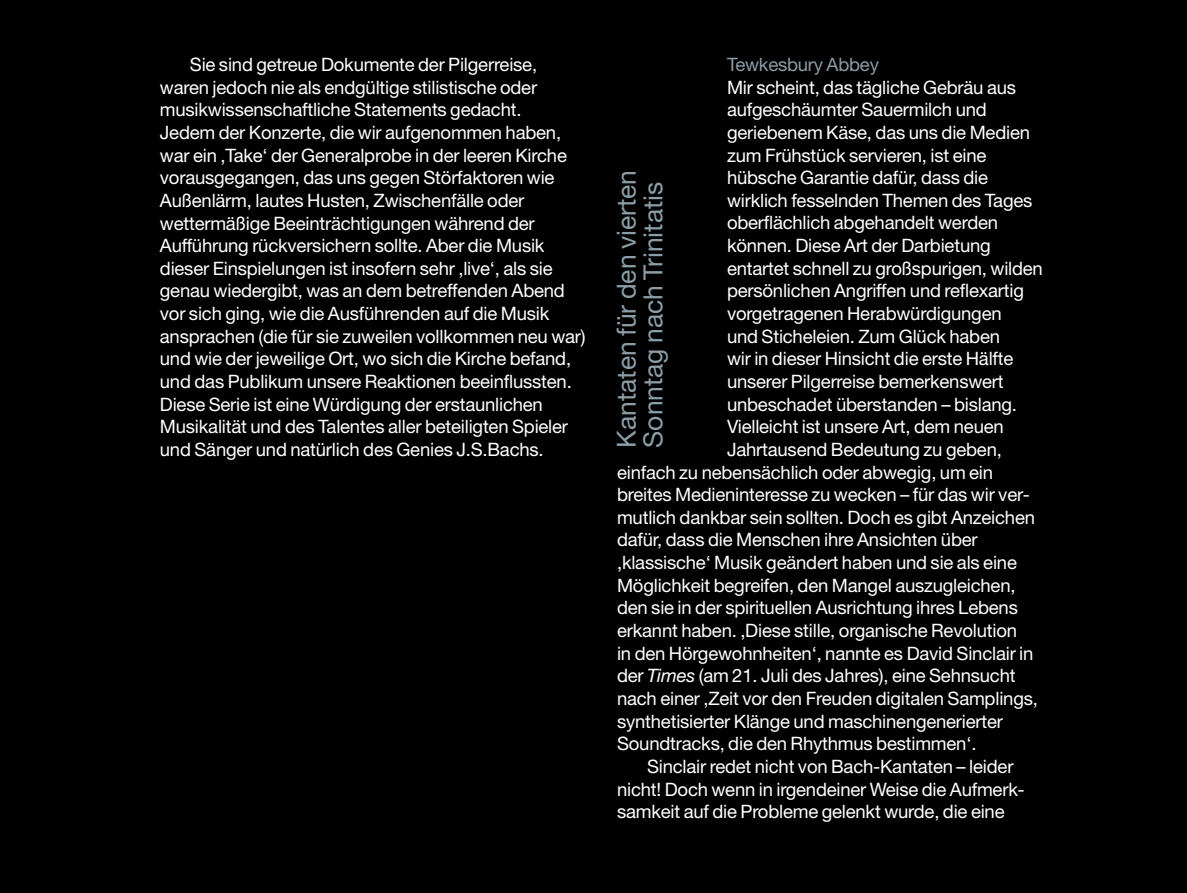
<style>
.page{position:relative;width:1187px;height:893px;background:#fff}
.page>*{position:absolute;margin:0;border:0;box-sizing:border-box;transform-origin:0 0}
.t1{font:26.4px/26.4px "Helvetica Neue";color:#8b9da6}
.t2{font:18.45px/22.6px "Helvetica Neue";letter-spacing:-.01em;color:#fff}
.t3{font:18.45px "Helvetica Neue";letter-spacing:-.01em;color:#8b9da6}
.s1{font-style:italic}
</style>
<div class="page">
<div style="left:0;top:0;width:1186px;height:893px;background:#000"></div>
<p class="t2" style="left:160px;top:53px;width:427px;text-indent:30px">Sie sind getreue Dokumente der Pilgerreise, waren jedoch nie als endgültige stilistische oder musik wissenschaftliche Statements gedacht.<br>Jedem der Konzerte, die wir aufgenommen haben, war ein ‚Take‘ der Generalprobe in der leeren Kirche voraus gegangen, das uns gegen Störfaktoren wie Außenlärm, lautes Husten, Zwischenfälle oder wettermäßige Beeinträchtigungen während der Aufführung rückversichern sollte. Aber die Musik dieser Einspielungen ist insofern sehr ‚live‘, als sie genau wiedergibt, was an dem betreffenden Abend vor sich ging, wie die Ausführenden auf die Musik ansprachen (die für sie zuweilen vollkommen neu war) und wie der jeweilige Ort, wo sich die Kirche befand, und das Publikum unsere Reaktionen beeinflussten.<br>Diese Serie ist eine Würdigung der erstaunlichen Musikalität und des Talentes aller beteiligten Spieler und Sänger und natürlich des Genies J.S.Bachs.</p>
<p class="t3" style="left:727px;top:53px;width:153px">Tewkesbury Abbey</p>
<p class="t2" style="left:727px;top:75px;width:290px">Mir scheint, das tägliche Gebräu aus</p>
<p class="t2" style="left:727px;top:98px;width:261px">aufgeschäumter Sauermilch und</p>
<p class="t2" style="left:727px;top:121px;width:304px">geriebenem Käse, das uns die Medien</p>
<p class="t2" style="left:727px;top:143px;width:261px">zum Frühstück servieren, ist eine</p>
<p class="t2" style="left:727px;top:166px;width:262px">hübsche Garantie dafür, dass die</p>
<p class="t2" style="left:727px;top:189px;width:307px">wirklich fesselnden Themen des Tages</p>
<p class="t2" style="left:727px;top:211px;width:272px">oberflächlich abgehandelt werden</p>
<p class="t2" style="left:727px;top:234px;width:265px">können. Diese Art der Darbietung</p>
<p class="t2" style="left:727px;top:257px;width:317px">entartet schnell zu großspurigen, wilden</p>
<p class="t2" style="left:727px;top:279px;width:298px">persönlichen Angriffen und reflexartig</p>
<p class="t2" style="left:727px;top:302px;width:276px">vorgetragenen Herabwürdigungen</p>
<p class="t2" style="left:727px;top:325px;width:274px">und Sticheleien. Zum Glück haben</p>
<p class="t2" style="left:727px;top:347px;width:288px">wir in dieser Hinsicht die erste Hälfte</p>
<p class="t2" style="left:727px;top:370px;width:278px">unserer Pilgerreise bemerkenswert</p>
<p class="t2" style="left:727px;top:392px;width:291px">unbeschadet überstanden – bislang.</p>
<p class="t2" style="left:727px;top:415px;width:278px">Vielleicht ist unsere Art, dem neuen</p>
<p class="t2" style="left:727px;top:438px;width:276px">Jahrtausend Bedeutung zu geben,</p>
<p class="t2" style="left:617px;top:460px;width:377px">einfach zu nebensächlich oder abwegig, um ein</p>
<p class="t2" style="left:617px;top:483px;width:414px">breites Medieninteresse zu wecken – für das wir ver -</p>
<p class="t2" style="left:617px;top:506px;width:419px">mutlich dankbar sein sollten. Doch es gibt Anzeichen</p>
<p class="t2" style="left:617px;top:528px;width:362px">dafür, dass die Menschen ihre Ansichten über</p>
<p class="t2" style="left:617px;top:551px;width:401px">‚klassische‘ Musik geändert haben und sie als eine</p>
<p class="t2" style="left:617px;top:574px;width:400px">Möglichkeit begreifen, den Mangel aus zugleichen,</p>
<p class="t2" style="left:617px;top:596px;width:402px">den sie in der spirituellen Ausrichtung ihres Lebens</p>
<p class="t2" style="left:617px;top:619px;width:401px">erkannt haben. ‚Diese stille, organische Revolution</p>
<p class="t2" style="left:617px;top:641px;width:418px">in den Hörgewohnheiten‘, nannte es David Sinclair in</p>
<p class="t2" style="left:617px;top:664px;width:400px">der <span class="s1">Times</span> (am 21. Juli des Jahres), eine Sehnsucht</p>
<p class="t2" style="left:617px;top:687px;width:422px">nach einer ‚Zeit vor den Freuden digitalen Samplings,</p>
<p class="t2" style="left:617px;top:709px;width:387px">synthetisierter Klänge und maschinen generierter</p>
<p class="t2" style="left:617px;top:732px;width:361px">Soundtracks, die den Rhythmus bestimmen‘.</p>
<p class="t2" style="left:647px;top:755px;width:368px">Sinclair redet nicht von Bach-Kantaten – leider</p>
<p class="t2" style="left:617px;top:777px;width:409px">nicht! Doch wenn in irgendeiner Weise die Aufmerk -</p>
<p class="t2" style="left:617px;top:800px;width:389px">samkeit auf die Probleme gelenkt wurde, die eine</p>
<h1 class="t1" style="left:613px;top:448px;width:279px;rotate:-90deg">Kantaten für den vierten<br>Sonntag nach Trinitatis</h1>
</div>
